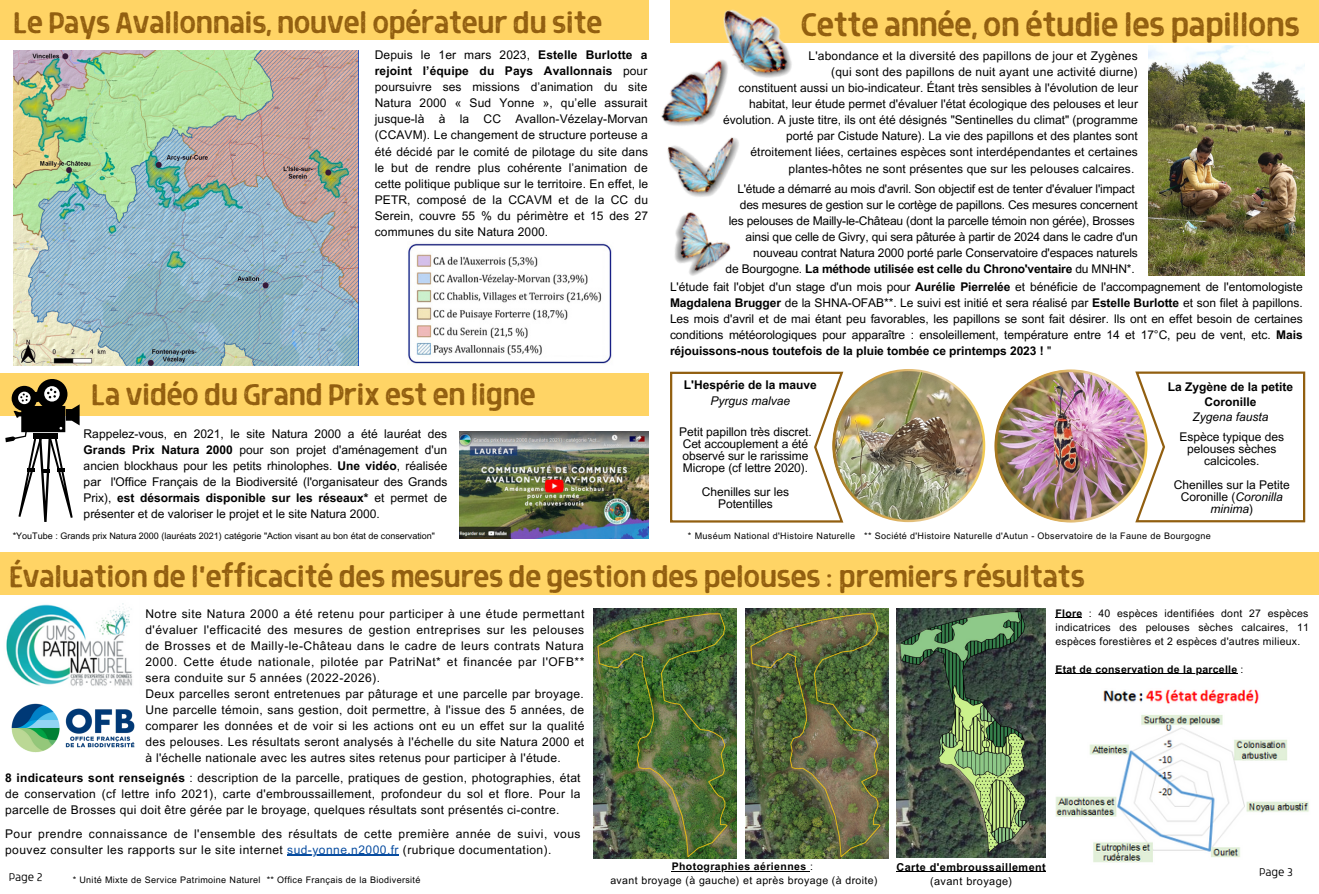
<style>
.page{position:relative;width:1319px;height:894px;background:#fff}
.page>*{position:absolute;margin:0;border:0;box-sizing:border-box;transform-origin:0 0}
.t1{font:37.5px "Grimpt Print Regular Rust";letter-spacing:-.025em;color:#925f10}
.t2{font:34.5px "Grimpt Print Regular Rust";letter-spacing:-.025em;color:#925f10}
.t3{font:300 12.9px "Grimpt Print";color:#000}
.t4{font:12px/16px "Arial MT Pro";color:#000;text-align:justify}
.t5{font:12px/16px "Arial MT Pro";letter-spacing:.04em;color:#000}
.t6{font:700 12px/15px "Arial MT Pro";color:#000;text-align:center}
.t7{font:italic 12px "Arial MT Pro";color:#000}
.t8{font:700 10.8px "Arial MT Pro";letter-spacing:.04em;color:#000}
.t9{font:10.8px "Arial MT Pro";letter-spacing:.04em;color:#000}
.t10{font:10.5px/14px "Arial MT Pro";letter-spacing:.025em;color:#000;text-align:justify}
.t11{font:700 10.5px "Arial MT Pro";letter-spacing:.025em;color:#000}
.t12{font:9px "Arial MT Pro";letter-spacing:.04em;color:#000}
.t13{font:9px "Arial MT Pro";color:#000}
.s1{font-weight:700}
.s2{font-weight:400}
.s3{font-style:italic}
.s4{color:#074ca0}
</style>
<div class="page">
<div style="left:0;top:0;width:648px;height:40px;background:#ffd465"></div>
<div style="left:670px;top:0;width:648px;height:43px;background:#ffd465"></div>
<img style="left:13px;top:51px;width:345px;height:315px">
<img style="left:6px;top:603px;width:126px;height:83px">
<img style="left:11px;top:703px;width:124px;height:50px">
<img style="left:1055px;top:689px;width:254px;height:174px">
<img style="left:593px;top:608px;width:143px;height:250px">
<img style="left:745px;top:608px;width:143px;height:250px">
<img style="left:896px;top:608px;width:149px;height:249px">
<div style="left:0;top:373px;width:648px;height:42px;background:#ffd465"></div>
<img style="left:459px;top:431px;width:189px;height:107px">
<div style="left:0;top:552px;width:1318px;height:42px;background:#ffd465"></div>
<svg style="left:5px;top:379px;width:75px;height:143px"></svg>
<img style="left:723px;top:9px;width:69px;height:69px">
<img style="left:661px;top:52px;width:91px;height:66px">
<img style="left:662px;top:118px;width:77px;height:79px">
<img style="left:674px;top:212px;width:57px;height:64px">
<img style="left:994px;top:369px;width:141px;height:153px">
<img style="left:843px;top:369px;width:142px;height:153px">
<svg style="left:670px;top:371px;width:173px;height:151px"></svg>
<svg style="left:1135px;top:371px;width:170px;height:151px"></svg>
<img style="left:1148px;top:46px;width:156px;height:229px">
<img style="left:408px;top:243px;width:204px;height:121px">
<svg style="left:1055px;top:617px;width:27px;height:1px"></svg>
<hr style="left:1055px;top:673px;width:182px;height:1px;background:#000">
<hr style="left:671px;top:870px;width:139px;height:1px;background:#000">
<hr style="left:896px;top:871px;width:150px;height:1px;background:#000">
<hr style="left:287px;top:854px;width:112px;height:1px;background:#074ca0">
<p class="t2" style="left:13px;top:-2px;width:591px">Le Pays Avallonnais, nouvel opérateur du site</p>
<p class="t1" style="left:800px;top:-3px;width:501px">Cette année, on étudie les papillons</p>
<p class="t4" style="left:375px;top:49px;width:275px">Depuis le 1er mars 2023, <span class="s1">Estelle Burlotte a rejoint l’équipe du Pays Avallonnais</span> pour poursuivre ses missions d’animation du site Natura 2000 « Sud Yonne », qu’elle assurait jusque-là à la CC Avallon-Vézelay-Morvan (CCAVM). Le changement de structure porteuse a été décidé par le comité de pilotage du site dans le but de rendre plus cohérente l’animation de cette politique publique sur le territoire. En effet, le PETR, composé de la CCAVM et de la CC du Serein, couvre 55 % du périmètre et 15 des 27 communes du site Natura 2000.</p>
<p class="t4" style="left:808px;top:50px;width:331px">L'abondance et la diversité des papillons de jour et Zygènes</p>
<p class="t4" style="left:831px;top:66px;width:308px">(qui sont des papillons de nuit ayant une activité diurne)</p>
<p class="t4" style="left:723px;top:82px;width:416px;text-align:right">constituent aussi un bio-indicateur. Étant très sensibles à l'évolution de leur habitat, leur étude permet d'évaluer l'état écologique des pelouses et leur évolution. A juste titre, ils ont été désignés "Sentinelles du climat" (programme porté par Cistude Nature). La vie des papillons et des plantes sont</p>
<p class="t4" style="left:750px;top:146px;width:389px">étroitement liées, certaines espèces sont interdépendantes et certaines</p>
<p class="t4" style="left:788px;top:162px;width:347px">plantes-hôtes ne sont présentes que sur les pelouses calcaires.</p>
<p class="t4" style="left:737px;top:182px;width:399px">L'étude a démarré au mois d'avril. Son objectif est de tenter d'évaluer l'impact</p>
<p class="t4" style="left:740px;top:198px;width:399px">des mesures de gestion sur le cortège de papillons. Ces mesures concernent</p>
<p class="t4" style="left:728px;top:214px;width:407px">les pelouses de Mailly-le-Château (dont la parcelle témoin non gérée), Brosses</p>
<p class="t4" style="left:745px;top:230px;width:393px;text-align:right">ainsi que celle de Givry, qui sera pâturée à partir de 2024 dans le cadre d'un nouveau contrat Natura 2000 porté parle Conservatoire d'espaces naturels</p>
<p class="t6" style="left:725px;top:262px;width:410px"><span class="s2">de Bourgogne.</span> La méthode utilisée est celle du Chrono'ventaire <span class="s2">du MNHN*.</span></p>
<p class="t4" style="left:670px;top:280px;width:634px">L'étude fait l'objet d'un stage d'un mois pour <span class="s1">Aurélie Pierrelée</span> et bénéficie de l'accompagnement de l'entomologiste <span class="s1">Magdalena Brugger</span> de la SHNA-OFAB**. Le suivi est initié et sera réalisé par <span class="s1">Estelle Burlotte</span> et son filet à papillons.<br>Les mois d'avril et de mai étant peu favorables, les papillons se sont fait désirer. Ils ont en effet besoin de certaines conditions météorologiques pour apparaître : ensoleillement, température entre 14 et 17°C, peu de vent, etc. <span class="s1">Mais réjouissons-nous toutefois de la pluie tombée ce printemps 2023 !</span> "</p>
<p class="t2" style="left:91px;top:370px;width:446px">La vidéo du Grand Prix est en ligne</p>
<p class="t4" style="left:84px;top:427px;width:365px">Rappelez-vous, en 2021, le site Natura 2000 a été lauréat des <span class="s1">Grands Prix Natura 2000</span> pour son projet d'aménagement d'un ancien blockhaus pour les petits rhinolophes. <span class="s1">Une vidéo</span>, réalisée par l'Office Français de la Biodiversité (l'organisateur des Grands Prix), <span class="s1">est désormais disponible sur les réseaux*</span> et permet de présenter et de valoriser le projet et le site Natura 2000.</p>
<p class="t6" style="left:683px;top:378px;width:134px">L'Hespérie de la mauve</p>
<p class="t7" style="left:710px;top:396px;width:81px">Pyrgus malvae</p>
<p class="t4" style="left:679px;top:427px;width:134px;line-height:12px;text-align:left">Petit papillon très discret.<br>Cet accouplement a été observé sur le rarissime<br>Micrope (cf lettre 2020).</p>
<p class="t4" style="left:702px;top:487px;width:89px;line-height:12px;text-align:center">Chenilles sur les<br>Potentilles</p>
<p class="t6" style="left:1167px;top:380px;width:127px">La Zygène de la petite<br>Coronille</p>
<p class="t7" style="left:1192px;top:412px;width:78px">Zygena fausta</p>
<p class="t4" style="left:1179px;top:432px;width:106px;line-height:12px;text-align:center">Espèce typique des pelouses sèches calcicoles.</p>
<p class="t4" style="left:1173px;top:480px;width:118px;line-height:12px;text-align:center">Chenilles sur la Petite<br>Coronille (<span class="s3">Coronilla minima</span>)</p>
<p class="t13" style="left:13px;top:532px;width:424px">*YouTube : Grands prix Natura 2000 (lauréats 2021) catégorie "Action visant au bon état de conservation"</p>
<p class="t12" style="left:688px;top:532px;width:524px">* Muséum National d'Histoire Naturelle ** Société d'Histoire Naturelle d'Autun - Observatoire de la Faune de Bourgogne</p>
<p class="t2" style="left:9px;top:552px;width:1077px">Évaluation de l'efficacité des mesures de gestion des pelouses : premiers résultats</p>
<p class="t4" style="left:145px;top:606px;width:440px">Notre site Natura 2000 a été retenu pour participer à une étude permettant d'évaluer l'efficacité des mesures de gestion entreprises sur les pelouses de Brosses et de Mailly-le-Château dans le cadre de leurs contrats Natura 2000. Cette étude nationale, pilotée par PatriNat* et financée par l'OFB** sera conduite sur 5 années (2022-2026).</p>
<p class="t4" style="left:145px;top:686px;width:440px">Deux parcelles seront entretenues par pâturage et une parcelle par broyage.<br>Une parcelle témoin, sans gestion, doit permettre, à l'issue des 5 années, de comparer les données et de voir si les actions ont eu un effet sur la qualité des pelouses. Les résultats seront analysés à l'échelle du site Natura 2000 et à l'échelle nationale avec les autres sites retenus pour participer à l'étude.</p>
<p class="t4" style="left:5px;top:770px;width:577px"><span class="s1">8 indicateurs sont renseignés</span> : description de la parcelle, pratiques de gestion, photographies, état de conservation (cf lettre info 2021), carte d'embroussaillement, profondeur du sol et flore. Pour la parcelle de Brosses qui doit être gérée par le broyage, quelques résultats sont présentés ci-contre.</p>
<p class="t5" style="left:5px;top:826px;width:577px">Pour prendre connaissance de l'ensemble des résultats de cette première année de suivi, vous pouvez consulter les rapports sur le site internet <span class="s4">sud-yonne.n2000.fr</span> (rubrique documentation).</p>
<p class="t3" style="left:9px;top:867px;width:35px">Page 2</p>
<p class="t12" style="left:73px;top:875px;width:349px">* Unité Mixte de Service Patrimoine Naturel ** Office Français de la Biodiversité</p>
<p class="t10" style="left:1055px;top:607px;width:255px"><span class="s1">Flore</span> : 40 espèces identifiées dont 27 espèces indicatrices des pelouses sèches calcaires, 11 espèces forestières et 2 espèces d'autres milieux.</p>
<p class="t11" style="left:1055px;top:664px;width:190px">Etat de conservation de la parcelle <span class="s2">:</span></p>
<p class="t11" style="left:671px;top:862px;width:143px">Photographies aériennes <span class="s2">:</span></p>
<p class="t10" style="left:610px;top:874px;width:269px">avant broyage (à gauche) et après broyage (à droite)</p>
<p class="t8" style="left:896px;top:862px;width:151px">Carte d'embroussaillement</p>
<p class="t9" style="left:930px;top:877px;width:84px">(avant broyage)</p>
<p class="t3" style="left:1258px;top:862px;width:35px">Page 3</p>
</div>
